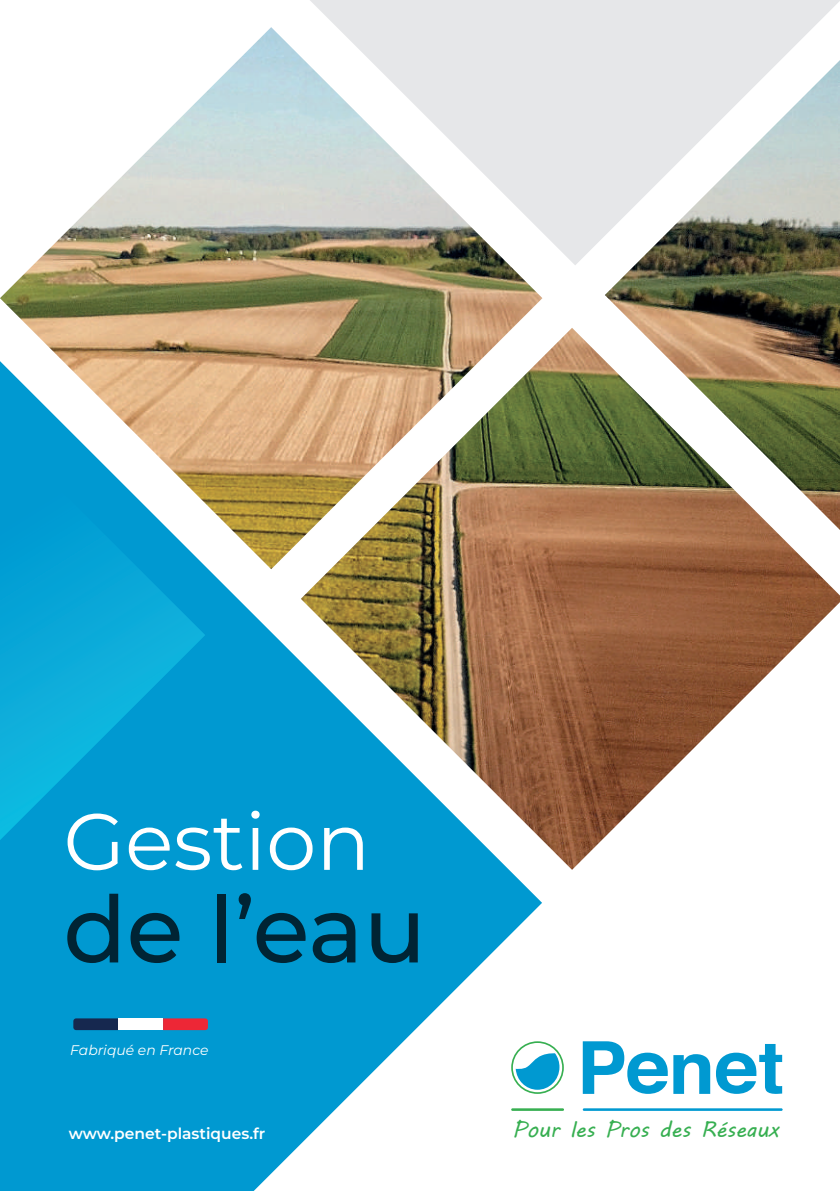
<style>
.page{position:relative;width:840px;height:1191px;background:#fff}
.page>*{position:absolute;margin:0;border:0;box-sizing:border-box;transform-origin:0 0}
.t1{font:500 92.6px "Montserrat";color:#002434}
.t2{font:79.8px "Montserrat";color:#fff}
.t3{font:21.8px "MV Boli";letter-spacing:-.005em;color:#37af51}
.t4{font:600 15.4px "Montserrat";color:#fff}
.t5{font:italic 14px "Montserrat";color:#fff}
</style>
<div class="page">
<div style="left:310px;top:0;width:529px;height:27px;background:#e6e7e9"></div>
<svg style="left:0;top:870px;width:541px;height:321px;fill:#0099d1"></svg>
<img style="left:0;top:27px;width:839px;height:843px">
<svg style="left:582px;top:1041px;width:85px;height:52px"></svg>
<svg style="left:673px;top:1054px;width:36px;height:39px"></svg>
<svg style="left:716px;top:1044px;width:65px;height:50px"></svg>
<svg style="left:511px;top:1041px;width:52px;height:52px"></svg>
<hr style="left:582px;top:1108px;width:200px;height:2px;background:#0099d1">
<hr style="left:511px;top:1108px;width:52px;height:2px;background:#37af51">
<svg style="left:73px;top:1018px;width:45px;height:12px"></svg>
<div style="left:118px;top:1018px;width:45px;height:12px;background:#fff"></div>
<svg style="left:163px;top:1018px;width:45px;height:12px"></svg>
<h2 class="t2" style="left:63px;top:788px;width:308px">Gestion</h2>
<h1 class="t1" style="left:63px;top:868px;width:364px">de l’eau</h1>
<p class="t5" style="left:70px;top:1040px;width:140px">Fabriqué en France</p>
<p class="t4" style="left:69px;top:1123px;width:198px">www.penet-plastiques.fr</p>
<h3 class="t3" style="left:512px;top:1114px;width:267px">Pour les Pros des Réseaux</h3>
</div>
